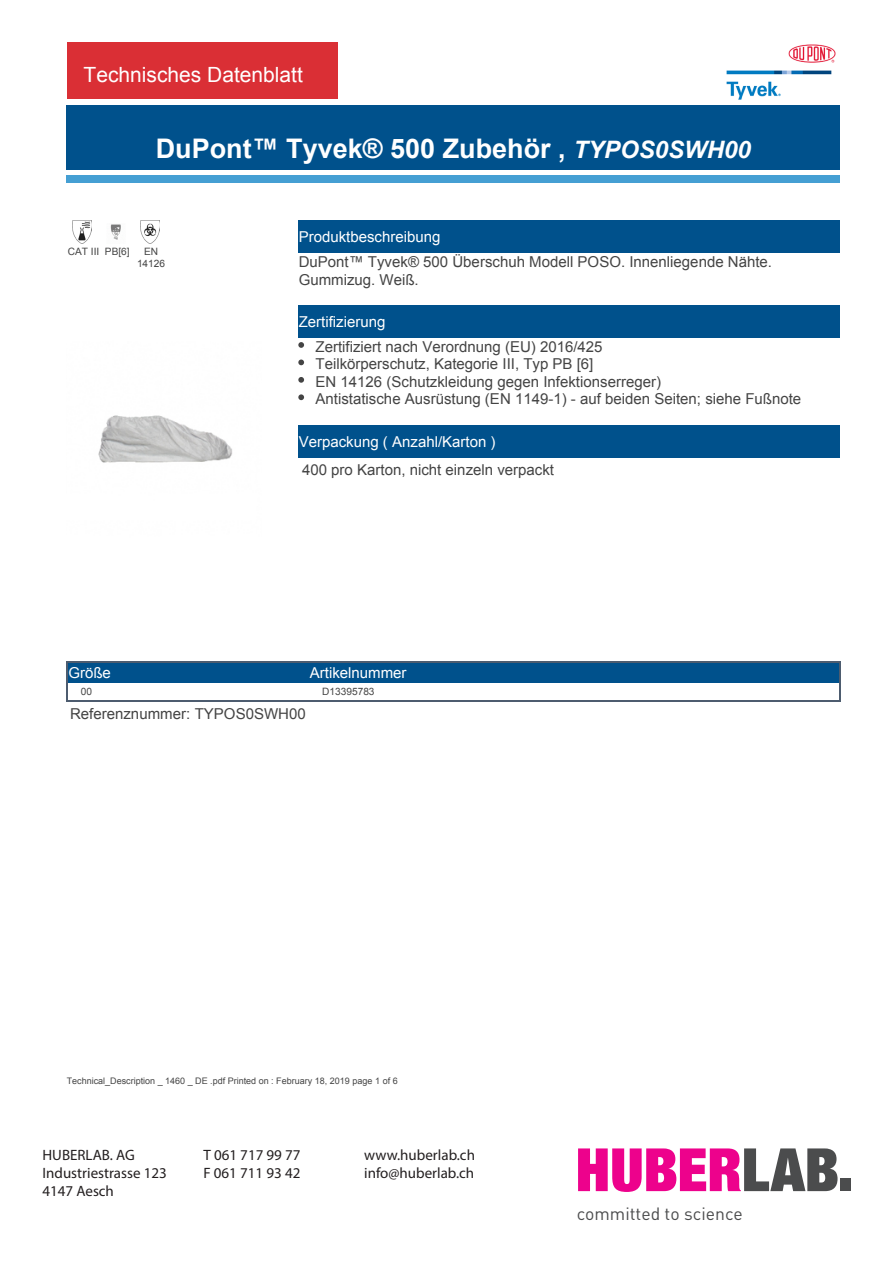
<style>
.page{position:relative;width:893px;height:1263px;background:#fff}
.page>*{position:absolute;margin:0;border:0;box-sizing:border-box;transform-origin:0 0}
.t1{font:700 27px "Arial";color:#fff}
.t2{font:21px "Arial";color:#fff}
.t3{font:17.55px "DIN";color:#4b4c4d}
.t4{font:15px/24.9px "Arial";color:#444}
.t5{font:15px "Myriad Pro";color:#231f20}
.t6{font:15px "Arial";color:#fff}
.t7{font:10.2px/11.7px "Arial";color:#444;text-align:center}
.t8{font:9px "Arial";color:#444}
.s1{font-style:italic;font-size:24px}
.s2{color:#fff}
</style>
<div class="page">
<svg style="left:578px;top:1148px;width:259px;height:44px"></svg>
<div style="left:840px;top:1178px;width:10px;height:13px;background:#4b4c4d"></div>
<div style="left:67px;top:105px;width:773px;height:65px;background:#00518c"></div>
<div style="left:67px;top:175px;width:773px;height:8px;background:#459fd3"></div>
<div style="left:299px;top:221px;width:541px;height:32px;background:#00518c"></div>
<div style="left:299px;top:305px;width:541px;height:33px;background:#00518c"></div>
<div style="left:299px;top:425px;width:541px;height:32px;background:#00518c"></div>
<svg style="left:298px;top:342px;width:6px;height:6px"></svg>
<svg style="left:298px;top:359px;width:6px;height:6px"></svg>
<svg style="left:298px;top:377px;width:6px;height:6px"></svg>
<svg style="left:298px;top:394px;width:6px;height:6px"></svg>
<img style="left:98px;top:415px;width:134px;height:48px">
<img style="left:140px;top:221px;width:19px;height:22px">
<img style="left:110px;top:224px;width:11px;height:16px">
<img style="left:73px;top:221px;width:19px;height:22px">
<img style="left:726px;top:44px;width:110px;height:56px">
<div style="left:67px;top:43px;width:270px;height:56px;background:#da2f35"></div>
<div style="left:67px;top:662px;width:242px;height:20px;background:#00518c"></div>
<div style="left:309px;top:662px;width:531px;height:20px;background:#00518c"></div>
<hr style="left:66px;top:661px;width:243px;height:2px;background:#4d5c6f">
<hr style="left:309px;top:661px;width:532px;height:2px;background:#4d5c6f">
<hr style="left:839px;top:661px;width:2px;height:21px;background:#4d5c6f">
<hr style="left:66px;top:701px;width:243px;height:1px;background:#4d5c6f">
<svg style="left:66px;top:663px;width:1px;height:38px"></svg>
<hr style="left:839px;top:682px;width:2px;height:20px;background:#4d5c6f">
<hr style="left:309px;top:701px;width:532px;height:1px;background:#4d5c6f">
<p class="t2" style="left:84px;top:61px;width:221px">Technisches Datenblatt</p>
<p class="t1" style="left:156px;top:130px;width:597px">DuPont™ Tyvek® 500 Zubehör , <span class="s1">TYPOS0SWH00</span></p>
<p class="t7" style="left:68px;top:246px;width:63px">CAT III PB[6]</p>
<p class="t7" style="left:137px;top:246px;width:30px">EN<br>14126</p>
<p class="t4" style="left:299px;top:225px;width:475px"><span class="s2">Produktbeschreibung<br></span>DuPont™ Tyvek® 500 Überschuh Modell POSO. Innenliegende Nähte.</p>
<p class="t4" style="left:299px;top:267px;width:122px">Gummizug. Weiß.</p>
<p class="t4" style="left:316px;top:309px;width:289px;text-indent:-17px"><span class="s2">Zertifizierung<br></span>Zertifiziert nach Verordnung (EU) 2016/425</p>
<p class="t4" style="left:316px;top:356px;width:487px;line-height:17.4px">Teilkörperschutz, Kategorie III, Typ PB [6]<br>EN 14126 (Schutzkleidung gegen Infektionserreger)<br>Antistatische Ausrüstung (EN 1149-1) - auf beiden Seiten; siehe Fußnote</p>
<p class="t4" style="left:299px;top:427px;width:257px;line-height:28.3px"><span class="s2">Verpackung ( Anzahl/Karton )<br></span>400 pro Karton, nicht einzeln verpackt</p>
<p class="t6" style="left:68px;top:663px;width:44px">Größe</p>
<p class="t6" style="left:310px;top:663px;width:98px">Artikelnummer</p>
<p class="t7" style="left:81px;top:686px;width:13px">00</p>
<p class="t7" style="left:322px;top:686px;width:54px">D13395783</p>
<p class="t4" style="left:70px;top:701px;width:237px">Referenznummer: TYPOS0SWH00</p>
<p class="t8" style="left:67px;top:1074px;width:333px">Technical_Description _ 1460 _ DE .pdf Printed on : February 18, 2019 page 1 of 6</p>
<p class="t5" style="left:43px;top:1145px;width:94px">HUBERLAB. AG</p>
<p class="t5" style="left:43px;top:1163px;width:126px">Industriestrasse 123</p>
<p class="t5" style="left:43px;top:1181px;width:73px">4147 Aesch</p>
<p class="t5" style="left:203px;top:1145px;width:99px">T 061 717 99 77</p>
<p class="t5" style="left:203px;top:1163px;width:98px">F 061 711 93 42</p>
<p class="t5" style="left:364px;top:1145px;width:112px">www.huberlab.ch</p>
<p class="t5" style="left:364px;top:1163px;width:112px">info@huberlab.ch</p>
<p class="t3" style="left:577px;top:1203px;width:167px">committed to science</p>
</div>
